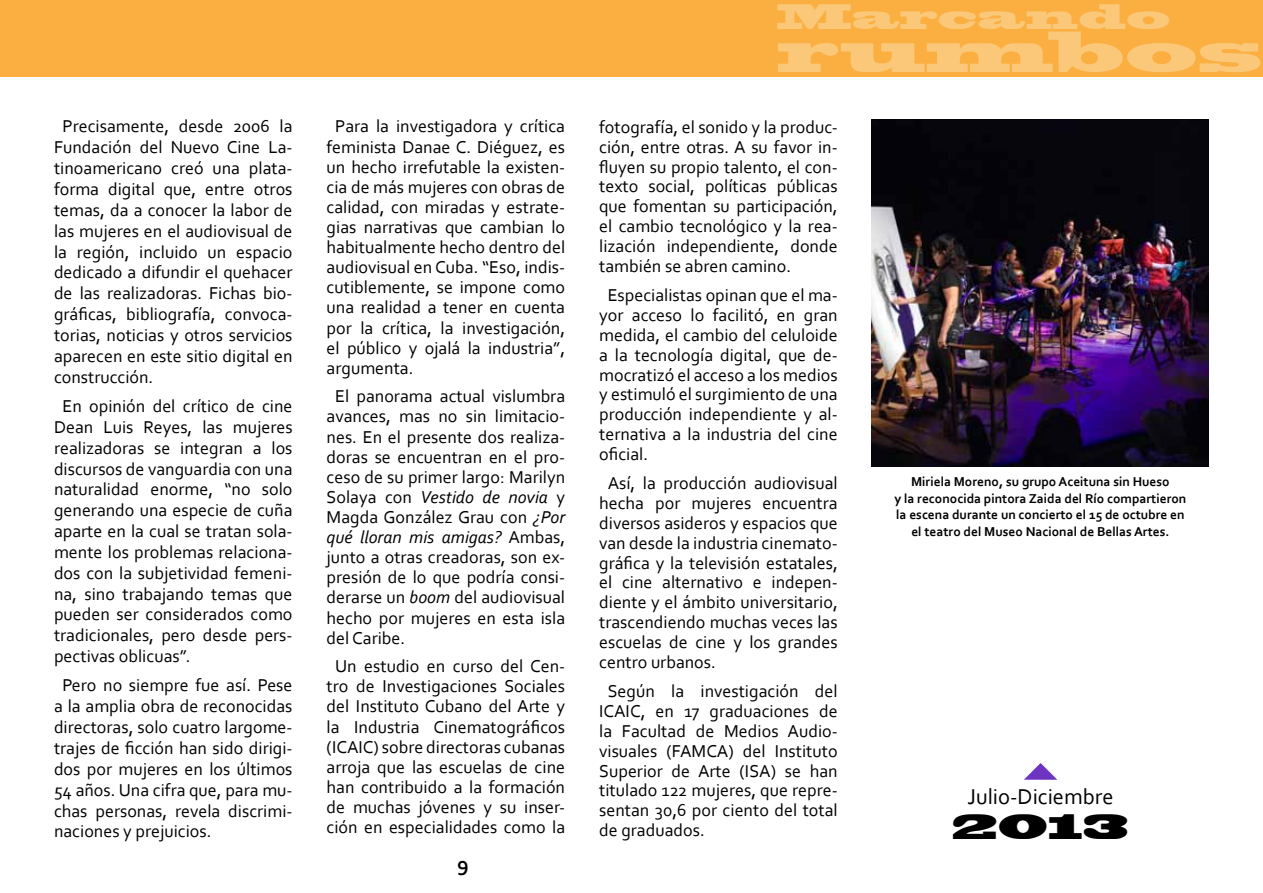
<style>
.page{position:relative;width:1263px;height:893px;background:#fff}
.page>*{position:absolute;margin:0;border:0;box-sizing:border-box;transform-origin:0 0}
.t1{font:54px "Blackoak Std";color:#fbc779}
.t2{font:33px "Blackoak Std";color:#fbc779}
.t3{font:33px "Blackoak Std";color:#000}
.t4{font:22.5px "Corbel";color:#000}
.t5{font:700 21px "Corbel";color:#000}
.t6{font:18px/20.1px "Corbel";color:#000;text-align:justify}
.t7{font:700 13.5px/16.5px "Corbel";color:#000;text-align:center}
.s1{font-style:italic}
</style>
<div class="page">
<div style="left:0;top:0;width:1263px;height:77px;background:#faaf40"></div>
<svg style="left:1024px;top:763px;width:33px;height:17px"></svg>
<img style="left:872px;top:119px;width:337px;height:347px">
<p class="t6" style="left:54px;top:116px;width:240px;line-height:20.9px;text-indent:8px">Precisamente, desde 2006 la Fundación del Nuevo Cine La&shy;tinoamericano creó una plata&shy;forma digital que, entre otros temas, da a conocer la labor de las mujeres en el audiovisual de la región, incluido un espacio dedicado a difundir el quehacer de las realizadoras. Fichas bio&shy;gráficas, bibliografía, convoca&shy;torias, noticias y otros servicios aparecen en este sitio digital en construcción.</p>
<p class="t6" style="left:54px;top:395px;width:240px;line-height:20.9px;text-indent:8px">En opinión del crítico de cine Dean Luis Reyes, las mujeres realizadoras se integran a los discursos de vanguardia con una naturalidad enorme, “no solo generando una especie de cuña aparte en la cual se tratan sola&shy;mente los problemas relaciona&shy;dos con la subjetividad femeni&shy;na, sino trabajando temas que pueden ser considerados como tradicionales, pero desde pers&shy;pectivas oblicuas”.</p>
<p class="t6" style="left:54px;top:675px;width:240px;line-height:20.9px;text-indent:8px">Pero no siempre fue así. Pese a la amplia obra de reconocidas directoras, solo cuatro largome&shy;trajes de ficción han sido dirigi&shy;dos por mujeres en los últimos 54 años. Una cifra que, para mu&shy;chas personas, revela discrimi&shy;naciones y prejuicios.</p>
<p class="t6" style="left:327px;top:116px;width:240px;text-indent:8px">Para la investigadora y crítica feminista Danae C. Diéguez, es un hecho irrefutable la existen&shy;cia de más mujeres con obras de calidad, con miradas y estrate&shy;gias narrativas que cambian lo habitualmente hecho dentro del audiovisual en Cuba. “Eso, indis&shy;cutiblemente, se impone como una realidad a tener en cuenta por la crítica, la investigación, el público y ojalá la industria”, argumenta.</p>
<p class="t6" style="left:327px;top:386px;width:240px;text-indent:8px">El panorama actual vislumbra avances, mas no sin limitacio&shy;nes. En el presente dos realiza&shy;doras se encuentran en el pro&shy;ceso de su primer largo: Marilyn Solaya con <span class="s1">Vestido de novia</span> y Magda González Grau con <span class="s1">¿Por qué lloran mis amigas?</span> Ambas, junto a otras creadoras, son ex&shy;presión de lo que podría consi&shy;derarse un <span class="s1">boom</span> del audiovisual hecho por mujeres en esta isla del Caribe.</p>
<p class="t6" style="left:327px;top:656px;width:240px;text-align:center">Un estudio en curso del Cen&shy;tro de Investigaciones Sociales del Instituto Cubano del Arte y la Industria Cinematográficos (ICAIC) sobre directoras cubanas arroja que las escuelas de cine han contribuido a la formación de muchas jóvenes y su inser&shy;ción en especialidades como la</p>
<p class="t5" style="left:457px;top:851px;width:13px">9</p>
<h2 class="t2" style="left:777px;top:-5px;width:395px">Marcando</h2>
<h1 class="t1" style="left:777px;top:16px;width:487px">rumbos</h1>
<p class="t6" style="left:599px;top:116px;width:240px">fotografía, el sonido y la produc&shy;ción, entre otras. A su favor in&shy;fluyen su propio talento, el con&shy;texto social, políticas públicas que fomentan su participación, el cambio tecnológico y la rea&shy;lización independiente, donde también se abren camino.</p>
<p class="t6" style="left:599px;top:284px;width:240px;text-indent:8px">Especialistas opinan que el ma&shy;yor acceso lo facilitó, en gran medida, el cambio del celuloide a la tecnología digital, que de&shy;mocratizó el acceso a los medios y estimuló el surgimiento de una producción independiente y al&shy;ternativa a la industria del cine oficial.</p>
<p class="t6" style="left:599px;top:472px;width:240px;text-indent:8px">Así, la producción audiovisual hecha por mujeres encuentra diversos asideros y espacios que van desde la industria cinemato&shy;gráfica y la televisión estatales, el cine alternativo e indepen&shy;diente y el ámbito universitario, trascendiendo muchas veces las escuelas de cine y los grandes centro urbanos.</p>
<p class="t6" style="left:599px;top:680px;width:240px;text-indent:8px">Según la investigación del ICAIC, en 17 graduaciones de la Facultad de Medios Audio&shy;visuales (FAMCA) del Instituto Superior de Arte (ISA) se han titulado 122 mujeres, que repre&shy;sentan 30,6 por ciento del total de graduados.</p>
<p class="t7" style="left:894px;top:473px;width:293px">Miriela Moreno, su grupo Aceituna sin Hueso<br>y la reconocida pintora Zaida del Río compartieron la escena durante un concierto el 15 de octubre en el teatro del Museo Nacional de Bellas Artes.</p>
<p class="t4" style="left:967px;top:783px;width:148px">Julio-Diciembre</p>
<h2 class="t3" style="left:952px;top:804px;width:178px">2013</h2>
</div>
